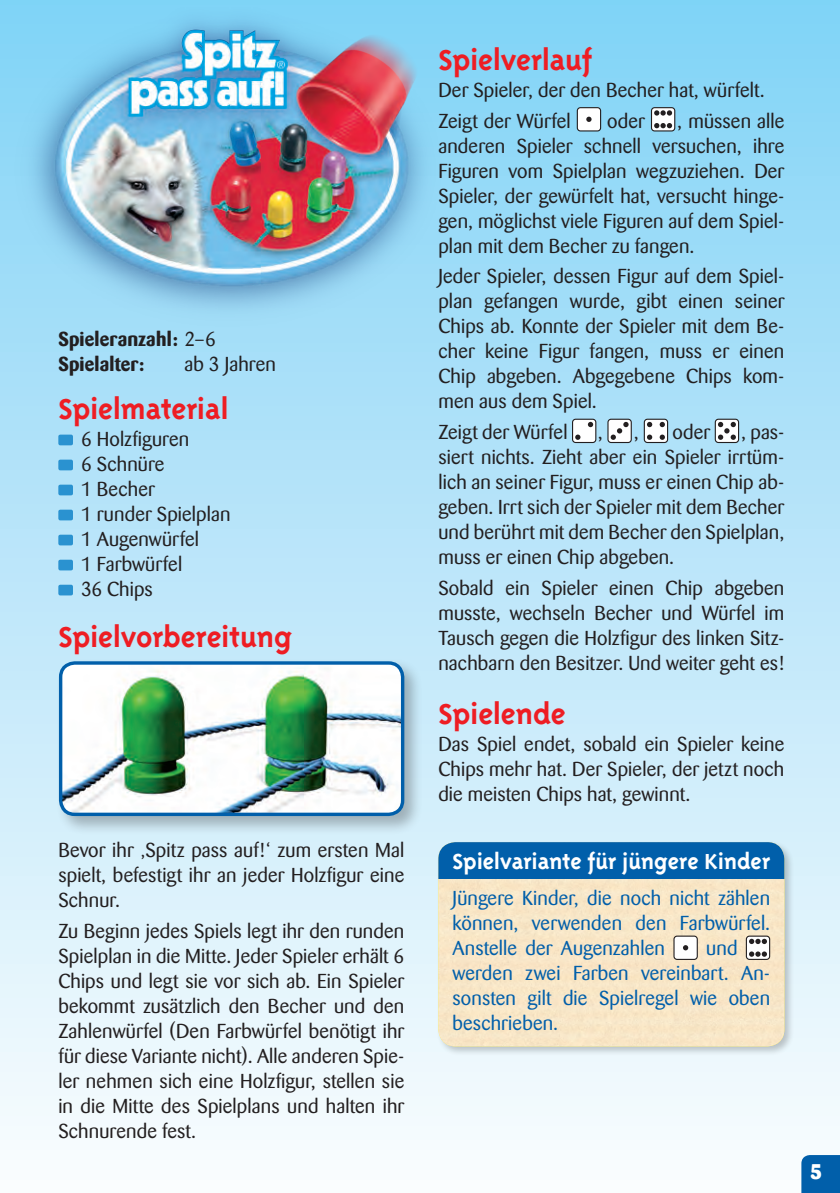
<style>
.page{position:relative;width:840px;height:1193px;background:#fff}
.page>*{position:absolute;margin:0;border:0;box-sizing:border-box;transform-origin:0 0}
.t1{font:700 33px "Triplex";letter-spacing:-.01em;color:#ee1d23}
.t2{font:700 25px "Triplex";letter-spacing:-.01em;color:#fff}
.t3{font:800 21px "Barmeno";color:#fff}
.t4{font:20px/25px "Barmeno";letter-spacing:.01em;color:#231f20;text-align:justify}
.t5{font:20px/25px "Barmeno";letter-spacing:.01em;color:#015faa;text-align:justify}
.t6{font:700 20px/25px "Barmeno";letter-spacing:.01em;color:#231f20}
.s1{font-weight:400}
</style>
<div class="page">
<div style="left:0;top:0;width:840px;height:1192px;background:linear-gradient(to bottom,#81d3f6,#fbfcfe)"></div>
<div style="left:56px;top:658px;width:367px;height:177px;background:#231f20;opacity:.3"></div>
<img style="left:61px;top:663px;width:341px;height:151px">
<div style="left:59px;top:661px;width:345px;height:154px;border:3px solid #015faa;border-radius:14px"></div>
<div style="left:58px;top:434px;width:15px;height:11px;background:#2a92d0;border-radius:2px"></div>
<div style="left:58px;top:459px;width:15px;height:11px;background:#2a92d0;border-radius:2px"></div>
<div style="left:58px;top:484px;width:15px;height:11px;background:#2a92d0;border-radius:2px"></div>
<div style="left:58px;top:509px;width:15px;height:11px;background:#2a92d0;border-radius:2px"></div>
<div style="left:58px;top:534px;width:15px;height:11px;background:#2a92d0;border-radius:2px"></div>
<div style="left:58px;top:559px;width:15px;height:11px;background:#2a92d0;border-radius:2px"></div>
<div style="left:58px;top:584px;width:15px;height:11px;background:#2a92d0;border-radius:2px"></div>
<div style="left:577px;top:108px;width:23px;height:23px;background:#fff;border-radius:3px"></div>
<div style="left:576px;top:107px;width:25px;height:24px;border:1px solid #231f20;border-radius:3px"></div>
<svg style="left:586px;top:117px;width:5px;height:5px"></svg>
<div style="left:651px;top:108px;width:23px;height:23px;background:#fff;border-radius:3px"></div>
<div style="left:651px;top:107px;width:24px;height:24px;border:1px solid #231f20;border-radius:3px"></div>
<svg style="left:654px;top:110px;width:18px;height:6px"></svg>
<svg style="left:654px;top:123px;width:18px;height:5px"></svg>
<div style="left:572px;top:419px;width:24px;height:23px;background:#fff;border-radius:3px"></div>
<div style="left:572px;top:418px;width:24px;height:25px;border:1px solid #231f20;border-radius:3px"></div>
<svg style="left:575px;top:434px;width:5px;height:6px"></svg>
<svg style="left:588px;top:422px;width:5px;height:5px"></svg>
<div style="left:608px;top:419px;width:23px;height:23px;background:#fff;border-radius:3px"></div>
<div style="left:607px;top:418px;width:24px;height:25px;border:1px solid #231f20;border-radius:3px"></div>
<svg style="left:610px;top:422px;width:18px;height:18px"></svg>
<div style="left:644px;top:419px;width:23px;height:23px;background:#fff;border-radius:3px"></div>
<div style="left:643px;top:418px;width:25px;height:25px;border:1px solid #231f20;border-radius:3px"></div>
<svg style="left:647px;top:434px;width:5px;height:6px"></svg>
<svg style="left:659px;top:434px;width:6px;height:6px"></svg>
<svg style="left:647px;top:422px;width:5px;height:5px"></svg>
<svg style="left:659px;top:422px;width:6px;height:5px"></svg>
<div style="left:715px;top:419px;width:23px;height:23px;background:#fff;border-radius:3px"></div>
<div style="left:714px;top:418px;width:25px;height:25px;border:1px solid #231f20;border-radius:3px"></div>
<svg style="left:718px;top:422px;width:18px;height:18px"></svg>
<div style="left:436px;top:839px;width:358px;height:217px;background:#231f20;opacity:.25"></div>
<div style="left:438px;top:878px;width:346px;height:168px;background:#f8e6c6"></div>
<div style="left:438px;top:842px;width:346px;height:36px;background:#015faa"></div>
<div style="left:674px;top:935px;width:23px;height:24px;background:#fff;border-radius:3px"></div>
<div style="left:673px;top:935px;width:24px;height:24px;border:1px solid #231f20;border-radius:3px"></div>
<svg style="left:683px;top:945px;width:5px;height:5px"></svg>
<div style="left:746px;top:935px;width:23px;height:24px;background:#fff;border-radius:3px"></div>
<div style="left:745px;top:935px;width:25px;height:24px;border:1px solid #231f20;border-radius:3px"></div>
<svg style="left:749px;top:938px;width:18px;height:5px"></svg>
<svg style="left:749px;top:951px;width:18px;height:5px"></svg>
<img style="left:14px;top:8px;width:427px;height:328px">
<svg style="left:0;top:0;width:3px;height:5px"></svg>
<svg style="left:801px;top:1154px;width:39px;height:39px"></svg>
<p class="t6" style="left:58px;top:326px;width:159px">Spieleranzahl: <span class="s1">2–6<br></span>Spielalter:</p>
<p class="t4" style="left:184px;top:352px;width:93px">ab 3 Jahren</p>
<h1 class="t1" style="left:58px;top:388px;width:172px">Spielmaterial</h1>
<p class="t4" style="left:81px;top:427px;width:151px;text-align:left">6 Holzfiguren<br>6 Schnüre<br>1 Becher<br>1 runder Spielplan<br>1 Augenwürfel<br>1 Farbwürfel<br>36 Chips</p>
<h1 class="t1" style="left:58px;top:616px;width:235px">Spielvorbereitung</h1>
<p class="t4" style="left:58px;top:837px;width:347px">Bevor ihr ‚Spitz pass auf!‘ zum ersten Mal spielt, befestigt ihr an jeder Holzfigur eine Schnur.</p>
<p class="t4" style="left:58px;top:918px;width:347px">Zu Beginn jedes Spiels legt ihr den runden Spielplan in die Mitte. Jeder Spieler erhält 6<br>Chips und legt sie vor sich ab. Ein Spieler bekommt zusätzlich den Becher und den Zahlenwürfel (Den Farbwürfel benötigt ihr für diese Variante nicht). Alle anderen Spie&shy;ler nehmen sich eine Holzfigur, stellen sie in die Mitte des Spielplans und halten ihr Schnurende fest.</p>
<h1 class="t1" style="left:438px;top:39px;width:156px">Spielverlauf</h1>
<p class="t4" style="left:438px;top:75px;width:328px;line-height:30.6px">Der Spieler, der den Becher hat, würfelt.<br>Zeigt der Würfel</p>
<p class="t4" style="left:438px;top:108px;width:347px;text-indent:239px">, müssen alle anderen Spieler schnell versuchen, ihre Figuren vom Spielplan wegzuziehen. Der Spieler, der gewürfelt hat, versucht hinge&shy;gen, möglichst viele Figuren auf dem Spiel&shy;plan mit dem Becher zu fangen.</p>
<p class="t4" style="left:438px;top:264px;width:347px">Jeder Spieler, dessen Figur auf dem Spiel&shy;plan gefangen wurde, gibt einen seiner Chips ab. Konnte der Spieler mit dem Be&shy;cher keine Figur fangen, muss er einen Chip abgeben. Abgegebene Chips kom&shy;men aus dem Spiel.</p>
<p class="t4" style="left:438px;top:420px;width:131px">Zeigt der Würfel</p>
<p class="t4" style="left:607px;top:108px;width:39px">oder</p>
<p class="t4" style="left:672px;top:420px;width:39px">oder</p>
<p class="t4" style="left:438px;top:420px;width:347px;text-indent:303px">, pas&shy;siert nichts. Zieht aber ein Spieler irrtüm&shy;lich an seiner Figur, muss er einen Chip ab&shy;geben. Irrt sich der Spieler mit dem Becher und berührt mit dem Becher den Spielplan, muss er einen Chip abgeben.</p>
<p class="t4" style="left:438px;top:575px;width:347px">Sobald ein Spieler einen Chip abgeben musste, wechseln Becher und Würfel im Tausch gegen die Holzfigur des linken Sitz&shy;nachbarn den Besitzer. Und weiter geht es!</p>
<h1 class="t1" style="left:438px;top:692px;width:129px">Spielende</h1>
<p class="t4" style="left:438px;top:731px;width:347px">Das Spiel endet, sobald ein Spieler keine Chips mehr hat. Der Spieler, der jetzt noch die meisten Chips hat, gewinnt.</p>
<p class="t4" style="left:598px;top:420px;width:6px">,</p>
<p class="t4" style="left:633px;top:420px;width:6px">,</p>
<p class="t2" style="left:452px;top:845px;width:319px">Spielvariante für jüngere Kinder</p>
<p class="t5" style="left:452px;top:886px;width:319px">Jüngere Kinder, die noch nicht zählen können, verwenden den Farbwürfel.<br>Anstelle der Augenzahlen</p>
<p class="t5" style="left:452px;top:936px;width:319px;text-align:left;text-indent:254px">und werden zwei Farben vereinbart. An&shy;sonsten gilt die Spielregel wie oben beschrieben.</p>
<p class="t3" style="left:810px;top:1158px;width:13px">5</p>
</div>
